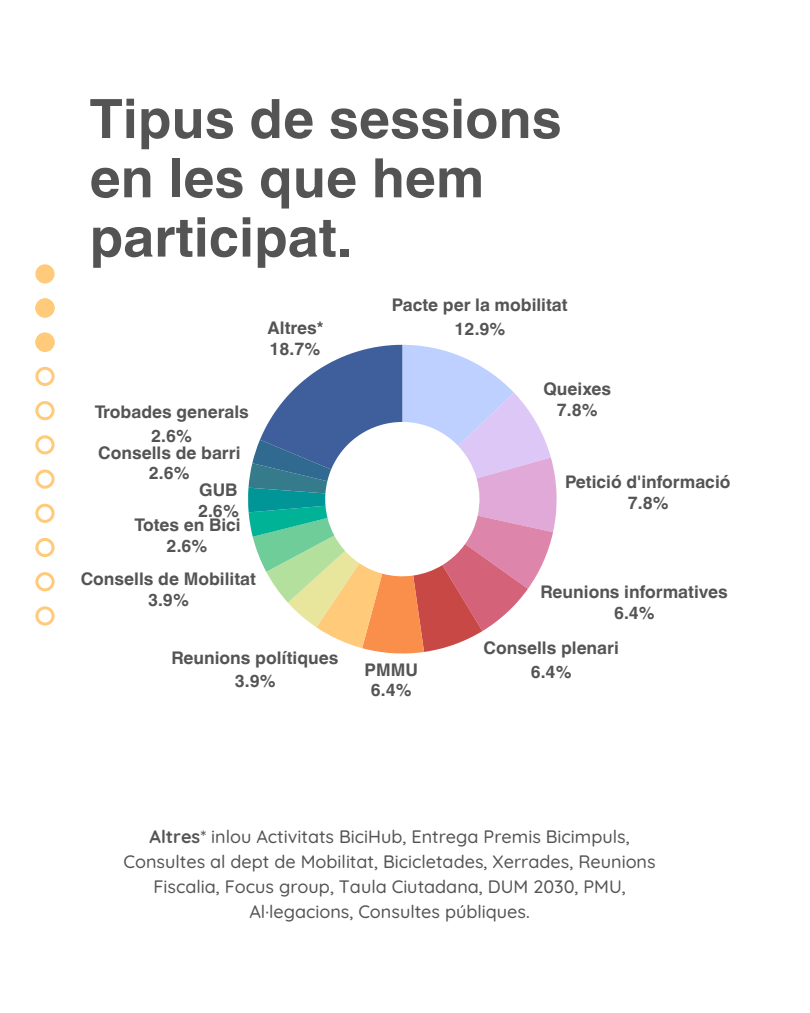
<style>
.page{position:relative;width:810px;height:1013px;background:#fff}
.page>*{position:absolute;margin:0;border:0;box-sizing:border-box;transform-origin:0 0}
.t1{font:700 54.2px/59.2px "Helvetica World";color:#545454}
.t2{font:500 18px/24.8px "Quicksand";color:#545454;text-align:center}
.t3{font:700 17.4px/20.7px "Helvetica World";color:#545454;text-align:center}
.s1{font-weight:700}
</style>
<div class="page">
<svg style="left:248px;top:345px;width:309px;height:309px"></svg>
<div style="left:35px;top:264px;width:20px;height:19px;background:#ffca79;border-radius:50%"></div>
<svg style="left:35px;top:298px;width:20px;height:19px"></svg>
<svg style="left:35px;top:332px;width:20px;height:20px"></svg>
<svg style="left:35px;top:367px;width:20px;height:19px"></svg>
<svg style="left:35px;top:401px;width:20px;height:19px"></svg>
<svg style="left:35px;top:435px;width:20px;height:19px"></svg>
<svg style="left:35px;top:469px;width:20px;height:19px"></svg>
<svg style="left:35px;top:503px;width:20px;height:20px"></svg>
<svg style="left:35px;top:538px;width:20px;height:19px"></svg>
<svg style="left:35px;top:572px;width:20px;height:19px"></svg>
<svg style="left:35px;top:606px;width:20px;height:19px"></svg>
<h1 class="t1" style="left:90px;top:84px;width:474px">Tipus de sessions en les que hem participat.</h1>
<p class="t3" style="left:268px;top:316px;width:57px;text-align:left">Altres*<br>18.7%</p>
<p class="t3" style="left:95px;top:398px;width:156px;line-height:23.7px">Trobades generals<br>2.6%</p>
<p class="t3" style="left:98px;top:440px;width:144px">Consells de barri<br>2.6%</p>
<p class="t3" style="left:198px;top:477px;width:42px;text-align:left">GUB<br>2.6%</p>
<p class="t3" style="left:134px;top:512px;width:108px">Totes en Bici<br>2.6%</p>
<p class="t3" style="left:81px;top:567px;width:177px">Consells de Mobilitat<br>3.9%</p>
<p class="t3" style="left:171px;top:643px;width:169px;line-height:23.7px">Reunions polítiques<br>3.9%</p>
<p class="t3" style="left:392px;top:291px;width:177px;line-height:23.7px">Pacte per la mobilitat<br>12.9%</p>
<p class="t3" style="left:544px;top:376px;width:69px;line-height:21.1px">Queixes<br>7.8%</p>
<p class="t3" style="left:565px;top:470px;width:167px">Petició d'informació<br>7.8%</p>
<p class="t3" style="left:540px;top:579px;width:189px">Reunions informatives<br>6.4%</p>
<p class="t3" style="left:484px;top:635px;width:137px">Consells plenari</p>
<p class="t3" style="left:365px;top:657px;width:55px">PMMU</p>
<p class="t3" style="left:531px;top:659px;width:42px">6.4%</p>
<p class="t3" style="left:371px;top:678px;width:42px">6.4%</p>
<p class="t2" style="left:123px;top:824px;width:534px"><span class="s1">Altres</span>* inlou Activitats BiciHub, Entrega Premis Bicimpuls, Consultes al dept de Mobilitat, Bicicletades, Xerrades, Reunions Fiscalia, Focus group, Taula Ciutadana, DUM 2030, PMU, Al·legacions, Consultes públiques.</p>
</div>
